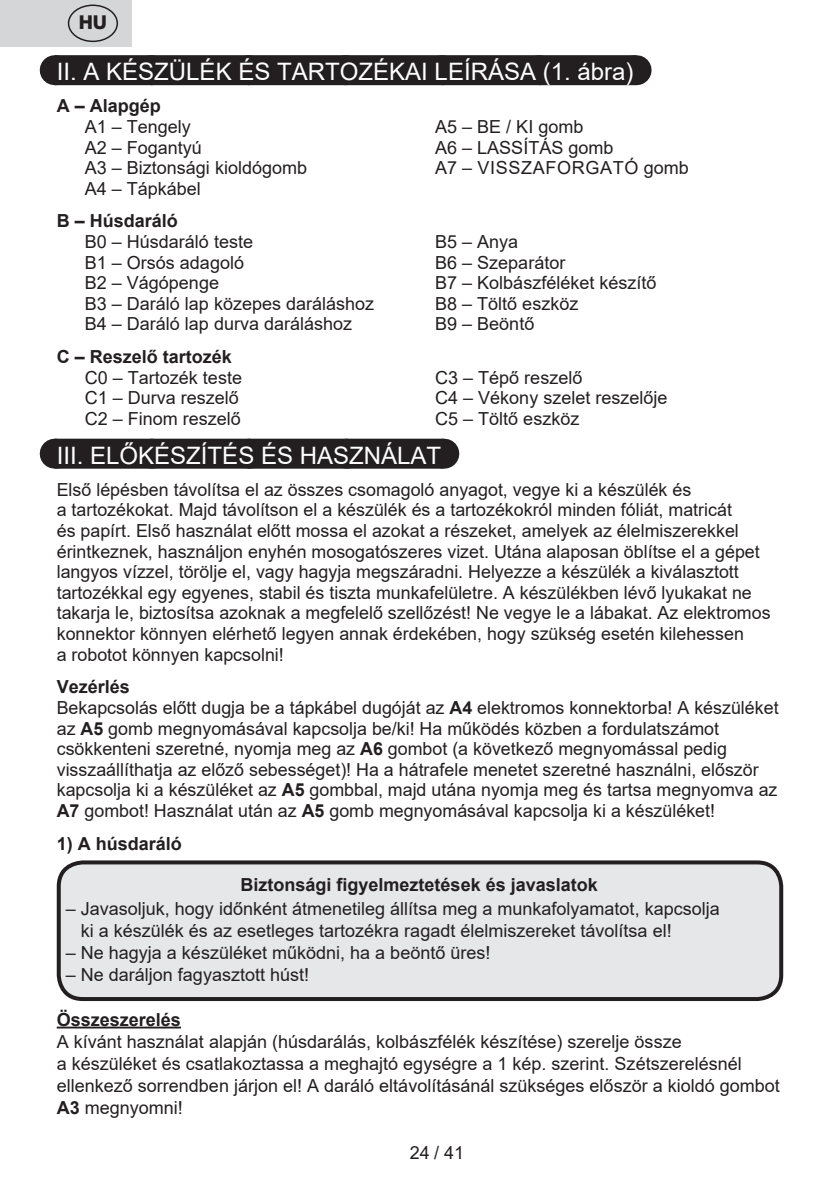
<style>
.page{position:relative;width:840px;height:1191px;background:#fff}
.page>*{position:absolute;margin:0;border:0;box-sizing:border-box;transform-origin:0 0}
.t1{font:24px "Arial";color:#fff}
.t2{font:800 19.2px "Helvetica Neue OT";color:#231f20}
.t3{font:18px/20.6px "Arial";color:#231f20}
.t4{font:700 18px "Arial";color:#231f20}
.t5{font:18px "Arial";letter-spacing:.035em;color:#231f20}
.s1{font-weight:700}
</style>
<div class="page">
<div style="left:55px;top:55px;width:580px;height:30px;background:#231f20"></div>
<svg style="left:152px;top:55px;width:435px;height:1px"></svg>
<hr style="left:635px;top:55px;width:1px;height:30px;background:#231f20">
<div style="left:55px;top:439px;width:388px;height:30px;background:#231f20"></div>
<svg style="left:152px;top:468px;width:242px;height:1px"></svg>
<hr style="left:443px;top:439px;width:1px;height:30px;background:#231f20">
<hr style="left:57px;top:1026px;width:124px;height:2px;background:#231f20">
<div style="left:59px;top:862px;width:721px;height:137px;background:#e6e7e9;border-radius:24px"></div>
<div style="left:57px;top:860px;width:725px;height:141px;border:4px solid #231f20;border-radius:24px"></div>
<div style="left:0;top:0;width:131px;height:47px;background:#d5d6d8"></div>
<div style="left:68px;top:5px;width:50px;height:37px;border:1px solid #231f20;border-radius:50%"></div>
<p class="t2" style="left:79px;top:11px;width:30px">HU</p>
<h1 class="t1" style="left:57px;top:55px;width:578px">II. A KÉSZÜLÉK ÉS TARTOZÉKAI LEÍRÁSA (1. ábra)</h1>
<p class="t4" style="left:57px;top:93px;width:106px">A – Alapgép</p>
<p class="t3" style="left:85px;top:116px;width:108px">A1 – Tengely</p>
<p class="t3" style="left:435px;top:116px;width:150px">A5 – BE / KI gomb</p>
<p class="t3" style="left:85px;top:137px;width:119px">A2 – Fogantyú</p>
<p class="t3" style="left:435px;top:137px;width:180px">A6 – LASSÍTÁS gomb</p>
<p class="t3" style="left:85px;top:157px;width:224px">A3 – Biztonsági kioldógomb</p>
<p class="t5" style="left:435px;top:155px;width:255px">A7 – VISSZAFORGATÓ gomb</p>
<p class="t3" style="left:85px;top:178px;width:118px">A4 – Tápkábel</p>
<p class="t4" style="left:57px;top:208px;width:123px">B – Húsdaráló</p>
<p class="t3" style="left:85px;top:231px;width:170px">B0 – Húsdaráló teste</p>
<p class="t3" style="left:435px;top:231px;width:85px">B5 – Anya</p>
<p class="t3" style="left:85px;top:252px;width:161px">B1 – Orsós adagoló</p>
<p class="t3" style="left:435px;top:252px;width:132px">B6 – Szeparátor</p>
<p class="t3" style="left:85px;top:272px;width:136px">B2 – Vágópenge</p>
<p class="t3" style="left:435px;top:272px;width:223px">B7 – Kolbászféléket készítő</p>
<p class="t3" style="left:85px;top:293px;width:291px">B3 – Daráló lap közepes daráláshoz</p>
<p class="t3" style="left:435px;top:293px;width:145px">B8 – Töltő eszköz</p>
<p class="t3" style="left:85px;top:314px;width:269px">B4 – Daráló lap durva daráláshoz</p>
<p class="t3" style="left:435px;top:314px;width:101px">B9 – Beöntő</p>
<p class="t4" style="left:57px;top:344px;width:177px">C – Reszelő tartozék</p>
<p class="t3" style="left:85px;top:367px;width:159px">C0 – Tartozék teste</p>
<p class="t3" style="left:435px;top:367px;width:149px">C3 – Tépő reszelő</p>
<p class="t3" style="left:85px;top:387px;width:156px">C1 – Durva reszelő</p>
<p class="t3" style="left:435px;top:387px;width:234px">C4 – Vékony szelet reszelője</p>
<p class="t3" style="left:85px;top:408px;width:158px">C2 – Finom reszelő</p>
<p class="t3" style="left:435px;top:408px;width:146px">C5 – Töltő eszköz</p>
<h1 class="t1" style="left:57px;top:439px;width:386px">III. ELŐKÉSZÍTÉS ÉS HASZNÁLAT</h1>
<p class="t3" style="left:57px;top:479px;width:715px">Első lépésben távolítsa el az összes csomagoló anyagot, vegye ki a készülék és<br>a tartozékokat. Majd távolítson el a készülék és a tartozékokról minden fóliát, matricát<br>és papírt. Első használat előtt mossa el azokat a részeket, amelyek az élelmiszerekkel érintkeznek, használjon enyhén mosogatószeres vizet. Utána alaposan öblítse el a gépet langyos vízzel, törölje el, vagy hagyja megszáradni. Helyezze a készülék a kiválasztott tartozékkal egy egyenes, stabil és tiszta munkafelületre. A készülékben lévő lyukakat ne takarja le, biztosítsa azoknak a megfelelő szellőzést! Ne vegye le a lábakat. Az elektromos konnektor könnyen elérhető legyen annak érdekében, hogy szükség esetén kilehessen<br>a robotot könnyen kapcsolni!</p>
<p class="t3" style="left:57px;top:676px;width:723px"><span class="s1">Vezérlés<br></span>Bekapcsolás előtt dugja be a tápkábel dugóját az <span class="s1">A4</span> elektromos konnektorba! A készüléket az <span class="s1">A5</span> gomb megnyomásával kapcsolja be/ki! Ha működés közben a fordulatszámot csökkenteni szeretné, nyomja meg az <span class="s1">A6</span> gombot (a következő megnyomással pedig visszaállíthatja az előző sebességet)! Ha a hátrafele menetet szeretné használni, először kapcsolja ki a készüléket az <span class="s1">A5</span> gombbal, majd utána nyomja meg és tartsa megnyomva az <span class="s1">A7</span> gombot! Használat után az <span class="s1">A5</span> gomb megnyomásával kapcsolja ki a készüléket!</p>
<p class="t4" style="left:57px;top:830px;width:127px">1) A húsdaráló</p>
<p class="t4" style="left:240px;top:871px;width:359px">Biztonsági figyelmeztetések és javaslatok</p>
<p class="t3" style="left:81px;top:897px;width:640px;line-height:22px;text-indent:-15px">– Javasoljuk, hogy időnként átmenetileg állítsa meg a munkafolyamatot, kapcsolja ki a készülék és az esetleges tartozékra ragadt élelmiszereket távolítsa el!</p>
<p class="t3" style="left:66px;top:942px;width:426px">– Ne hagyja a készüléket működni, ha a beöntő üres!</p>
<p class="t3" style="left:66px;top:964px;width:245px">– Ne daráljon fagyasztott húst!</p>
<p class="t4" style="left:57px;top:1006px;width:126px">Összeszerelés</p>
<p class="t3" style="left:57px;top:1030px;width:724px;line-height:22px">A kívánt használat alapján (húsdarálás, kolbászfélék készítése) szerelje össze<br>a készüléket és csatlakoztassa a meghajtó egységre a 1 kép. szerint. Szétszerelésnél ellenkező sorrendben járjon el! A daráló eltávolításánál szükséges először a kioldó gombot <span class="s1">A3</span> megnyomni!</p>
<p class="t3" style="left:410px;top:1142px;width:56px">24 / 41</p>
</div>
